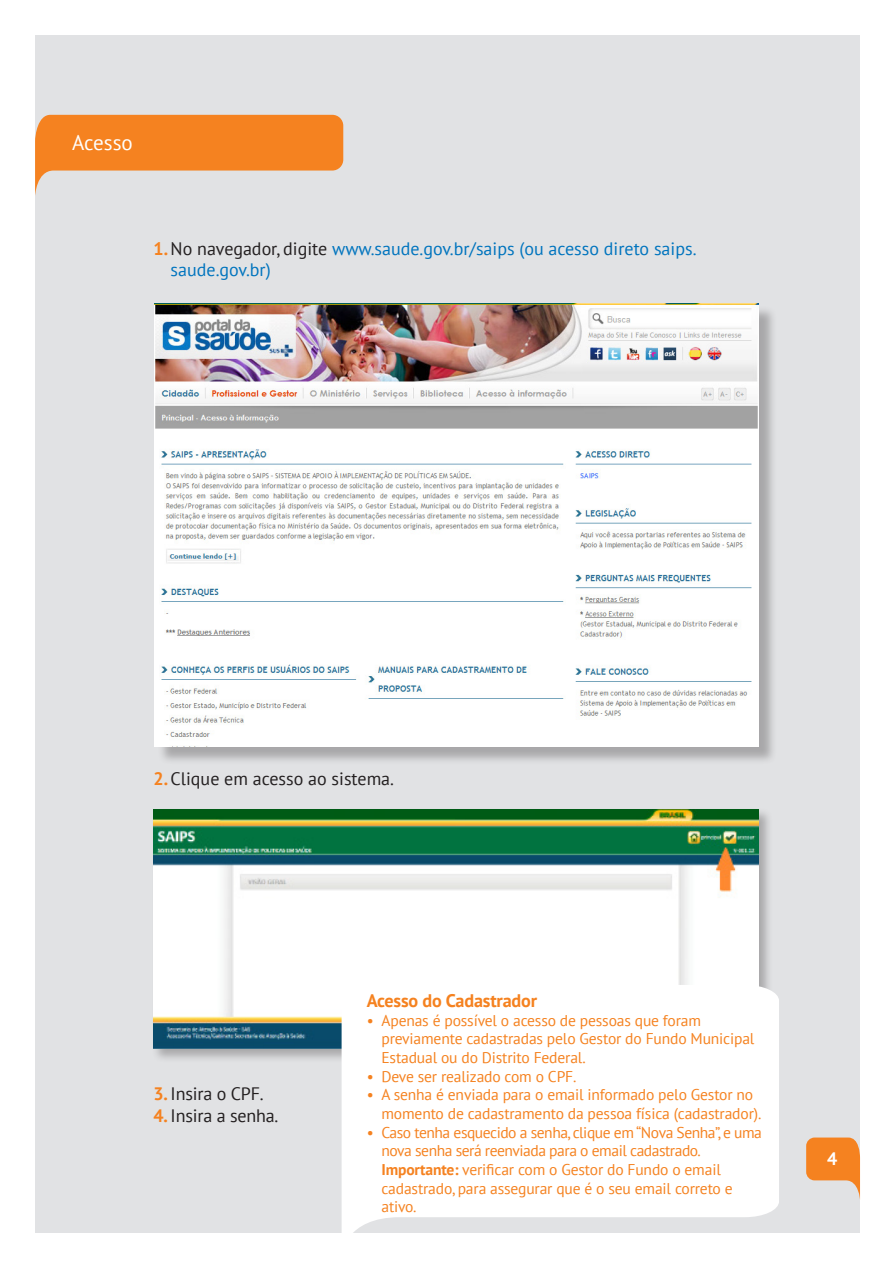
<style>
.page{position:relative;width:893px;height:1263px;background:#fff}
.page>*{position:absolute;margin:0;border:0;box-sizing:border-box;transform-origin:0 0}
.t1{font:21px "PT Sans";color:#fff}
.t2{font:700 18.15px "PT Sans";letter-spacing:-.01em;color:#f58220}
.t3{font:18px/21.6px "PT Sans";color:#0074be}
.t4{font:18px "PT Sans";letter-spacing:-.01em;color:#231f20}
.t5{font:700 18px "PT Sans";color:#fff}
.t6{font:15.6px/18.6px "PT Sans";letter-spacing:-.01em;color:#f58220}
.t7{font:15.6px/18.6px "PT Sans";letter-spacing:-.03em;color:#f58220}
.s1{font-weight:700;color:#f58220}
.s2{color:#231f20}
.s3{font-weight:700}
</style>
<div class="page">
<div style="left:35px;top:35px;width:825px;height:1197px;background:#e1e2e4"></div>
<svg style="left:35px;top:115px;width:308px;height:80px"></svg>
<div style="left:151px;top:807px;width:622px;height:256px;background:#231f20;opacity:.3"></div>
<img style="left:154px;top:809px;width:605px;height:239px">
<svg style="left:806px;top:1137px;width:54px;height:62px"></svg>
<div style="left:157px;top:305px;width:620px;height:460px;background:#231f20;opacity:.3"></div>
<img style="left:155px;top:303px;width:604px;height:443px">
<div style="left:342px;top:985px;width:437px;height:248px;background:#fff"></div>
<p class="t1" style="left:72px;top:129px;width:62px">Acesso</p>
<p class="t3" style="left:171px;top:237px;width:527px;text-indent:-17px"><span class="s1">1.</span><span class="s2">No navegador, digite</span> www.saude.gov.br/saips (ou acesso direto saips. saude.gov.br)</p>
<p class="t4" style="left:154px;top:767px;width:242px"><span class="s1">2.</span>Clique em acesso ao sistema.</p>
<p class="t4" style="left:154px;top:1082px;width:112px"><span class="s1">3.</span>Insira o CPF.</p>
<p class="t4" style="left:154px;top:1104px;width:126px"><span class="s1">4.</span>Insira a senha.</p>
<p class="t2" style="left:367px;top:988px;width:172px">Acesso do Cadastrador</p>
<p class="t6" style="left:381px;top:1010px;width:375px;text-indent:-15px">• Apenas é possível o acesso de pessoas que foram previamente cadastradas pelo Gestor do Fundo Municipal<br>Estadual ou do Distrito Federal.</p>
<p class="t6" style="left:367px;top:1066px;width:211px">• Deve ser realizado com o CPF.</p>
<p class="t6" style="left:381px;top:1085px;width:381px;text-indent:-15px">• A senha é enviada para o email informado pelo Gestor no momento de cadastramento da pessoa física (cadastrador).</p>
<p class="t7" style="left:381px;top:1122px;width:382px;text-indent:-15px">• Caso tenha esquecido a senha, clique em “Nova Senha”, e uma nova senha será reenviada para o email cadastrado.</p>
<p class="t6" style="left:381px;top:1160px;width:353px"><span class="s3">Importante:</span> verificar com o Gestor do Fundo o email cadastrado, para assegurar que é o seu email correto e ativo.</p>
<p class="t5" style="left:827px;top:1147px;width:12px">4</p>
</div>
